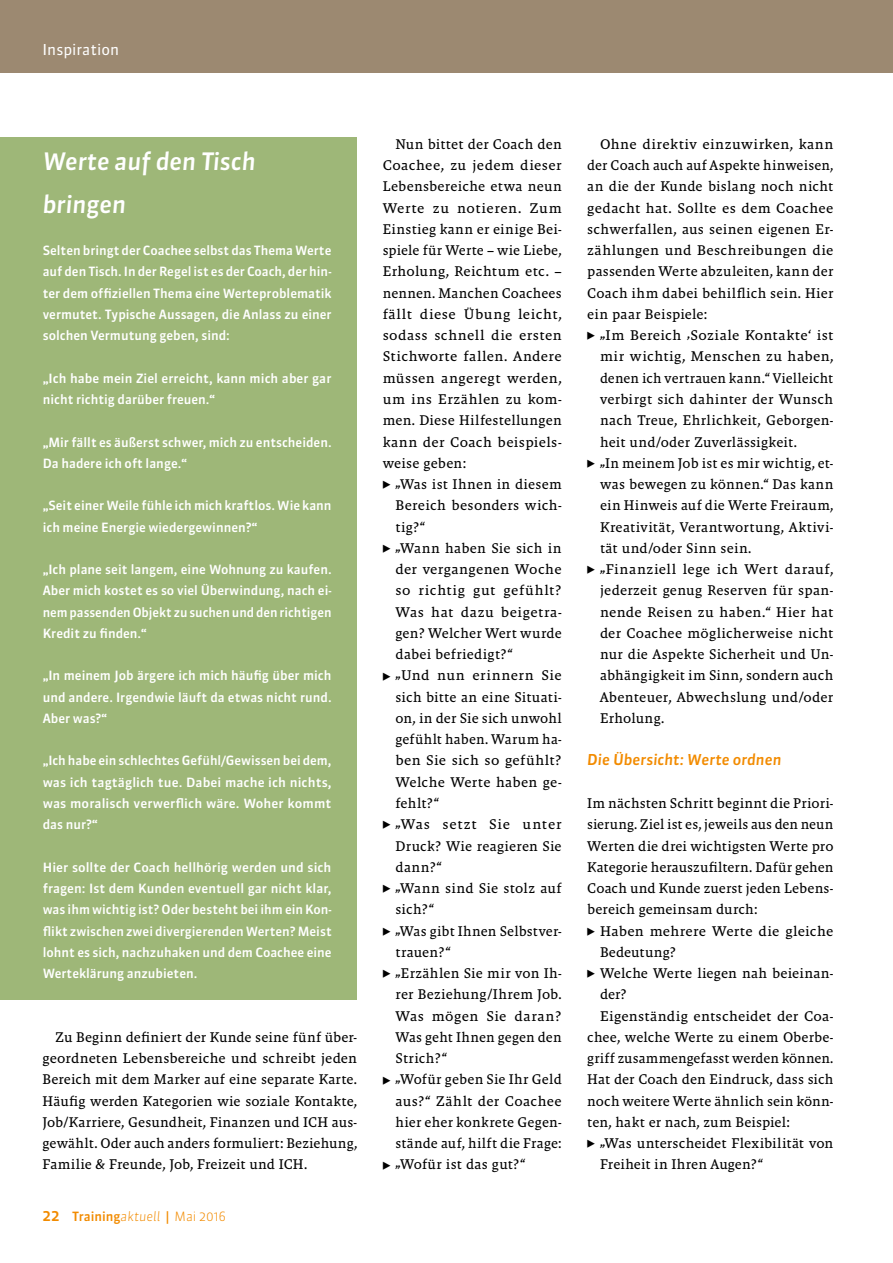
<style>
.page{position:relative;width:893px;height:1263px;background:#fff}
.page>*{position:absolute;margin:0;border:0;box-sizing:border-box;transform-origin:0 0}
._1_Kastenhead{font:italic 500 24px/42.5px "Sanuk OT";color:#fff}
.Zwischentitel{font:italic 500 15px "Sanuk OT";letter-spacing:.005em;color:#f28b00}
.t1{font:15px "Sanuk OT";color:#fff}
.Aufzählungen_mit_Pfe{font:14.25px/21.3px "Malaga Reg";letter-spacing:.015em;color:#000;text-align:justify}
.Fließtext{font:14.25px/21.3px "Malaga Reg";letter-spacing:.015em;color:#000;text-align:justify}
.Fließtext_ohne_Einzu{font:14.25px/21.3px "Malaga Reg";color:#000;text-align:justify}
._1_Kastenfließtext{font:500 12.75px/21.3px "Sanuk OT";color:#fff;text-align:justify}
.t2{font:500 12.75px "Sanuk OT";color:#f28b00}
.s1{font-size:15px}
.s2{font-weight:300;font-style:italic}
.s3{font-weight:300}
</style>
<div class="page">
<div style="left:0;top:0;width:893px;height:72px;background:#9c8971"></div>
<div style="left:0;top:137px;width:357px;height:862px;background:#9eb778"></div>
<p class="t1" style="left:43px;top:41px;width:78px">Inspiration</p>
<p class="_1_Kastenhead" style="left:43px;top:140px;width:214px">Werte auf den Tisch bringen</p>
<p class="_1_Kastenfließtext" style="left:43px;top:240px;width:290px">Selten bringt der Coachee selbst das Thema Werte auf den Tisch. In der Regel ist es der Coach, der hin&shy;ter dem offiziellen Thema eine Werteproblematik vermutet. Typische Aussagen, die Anlass zu einer solchen Vermutung geben, sind:</p>
<p class="_1_Kastenfließtext" style="left:43px;top:367px;width:290px">„Ich habe mein Ziel erreicht, kann mich aber gar nicht richtig darüber freuen.“</p>
<p class="_1_Kastenfließtext" style="left:43px;top:431px;width:290px">„Mir fällt es äußerst schwer, mich zu entscheiden.<br>Da hadere ich oft lange.“</p>
<p class="_1_Kastenfließtext" style="left:43px;top:495px;width:290px">„Seit einer Weile fühle ich mich kraftlos. Wie kann ich meine Energie wiedergewinnen?“</p>
<p class="_1_Kastenfließtext" style="left:43px;top:559px;width:290px">„Ich plane seit langem, eine Wohnung zu kaufen.<br>Aber mich kostet es so viel Überwindung, nach ei&shy;nem passenden Objekt zu suchen und den richtigen Kredit zu finden.“</p>
<p class="_1_Kastenfließtext" style="left:43px;top:665px;width:290px">„In meinem Job ärgere ich mich häufig über mich und andere. Irgendwie läuft da etwas nicht rund.<br>Aber was?“</p>
<p class="_1_Kastenfließtext" style="left:43px;top:750px;width:290px">„Ich habe ein schlechtes Gefühl/Gewissen bei dem, was ich tagtäglich tue. Dabei mache ich nichts, was moralisch verwerflich wäre. Woher kommt das nur?“</p>
<p class="_1_Kastenfließtext" style="left:43px;top:856px;width:291px">Hier sollte der Coach hellhörig werden und sich fragen: Ist dem Kunden eventuell gar nicht klar, was ihm wichtig ist? Oder besteht bei ihm ein Kon&shy;flikt zwischen zwei divergierenden Werten? Meist lohnt es sich, nachzuhaken und dem Coachee eine Werteklärung anzubieten.</p>
<p class="Fließtext" style="left:43px;top:1026px;width:316px;text-indent:13px">Zu Beginn definiert der Kunde seine fünf über&shy;geordneten Lebensbereiche und schreibt jeden Bereich mit dem Marker auf eine separate Karte.<br>Häufig werden Kategorien wie soziale Kontakte, Job/Karriere, Gesundheit, Finanzen und ICH aus&shy;gewählt. Oder auch anders formuliert: Beziehung, Familie &amp; Freunde, Job, Freizeit und ICH.</p>
<p class="t2" style="left:43px;top:1209px;width:185px"><span class="s1">22</span> Training<span class="s2">aktuell</span> | <span class="s3">Mai 2016</span></p>
<p class="Fließtext" style="left:383px;top:133px;width:181px;text-indent:13px">Nun bittet der Coach den Coachee, zu jedem dieser Lebensbereiche etwa neun Werte zu notieren. Zum Einstieg kann er einige Bei&shy;spiele für Werte – wie Liebe, Erholung, Reichtum etc. – nennen. Manchen Coachees fällt diese Übung leicht, sodass schnell die ersten Stichworte fallen. Andere müssen angeregt werden, um ins Erzählen zu kom&shy;men. Diese Hilfestellungen kann der Coach beispiels&shy;weise geben:</p>
<p class="Aufzählungen_mit_Pfe" style="left:395px;top:473px;width:168px">„Was ist Ihnen in diesem Bereich besonders wich&shy;tig?“</p>
<p class="Aufzählungen_mit_Pfe" style="left:395px;top:537px;width:168px">„Wann haben Sie sich in der vergangenen Woche so richtig gut gefühlt?<br>Was hat dazu beigetra&shy;gen? Welcher Wert wurde dabei befriedigt?“</p>
<p class="Aufzählungen_mit_Pfe" style="left:395px;top:665px;width:168px">„Und nun erinnern Sie sich bitte an eine Situati&shy;on, in der Sie sich unwohl gefühlt haben. Warum ha&shy;ben Sie sich so gefühlt?<br>Welche Werte haben ge&shy;fehlt?“</p>
<p class="Aufzählungen_mit_Pfe" style="left:395px;top:814px;width:168px">„Was setzt Sie unter Druck? Wie reagieren Sie dann?“</p>
<p class="Aufzählungen_mit_Pfe" style="left:395px;top:877px;width:168px">„Wann sind Sie stolz auf sich?“</p>
<p class="Aufzählungen_mit_Pfe" style="left:395px;top:920px;width:168px">„Was gibt Ihnen Selbstver&shy;trauen?“</p>
<p class="Aufzählungen_mit_Pfe" style="left:395px;top:962px;width:168px">„Erzählen Sie mir von Ih&shy;rer Beziehung/Ihrem Job.<br>Was mögen Sie daran?<br>Was geht Ihnen gegen den Strich?“</p>
<p class="Aufzählungen_mit_Pfe" style="left:395px;top:1069px;width:168px">„Wofür geben Sie Ihr Geld aus?“ Zählt der Coachee hier eher konkrete Gegen&shy;stände auf, hilft die Frage:</p>
<p class="Aufzählungen_mit_Pfe" style="left:395px;top:1154px;width:131px">„Wofür ist das gut?“</p>
<p class="Fließtext" style="left:587px;top:133px;width:248px;text-indent:13px">Ohne direktiv einzuwirken, kann der Coach auch auf Aspekte hinweisen, an die der Kunde bislang noch nicht gedacht hat. Sollte es dem Coachee schwerfallen, aus seinen eigenen Er&shy;zählungen und Beschreibungen die passenden Werte abzuleiten, kann der Coach ihm dabei behilflich sein. Hier ein paar Beispiele:</p>
<p class="Aufzählungen_mit_Pfe" style="left:600px;top:325px;width:235px">„Im Bereich ‚Soziale Kontakte‘ ist mir wichtig, Menschen zu haben, denen ich vertrauen kann.“ Vielleicht verbirgt sich dahinter der Wunsch nach Treue, Ehrlichkeit, Geborgen&shy;heit und/oder Zuverlässigkeit.</p>
<p class="Aufzählungen_mit_Pfe" style="left:600px;top:452px;width:235px">„In meinem Job ist es mir wichtig, et&shy;was bewegen zu können.“ Das kann ein Hinweis auf die Werte Freiraum, Kreativität, Verantwortung, Aktivi&shy;tät und/oder Sinn sein.</p>
<p class="Aufzählungen_mit_Pfe" style="left:600px;top:558px;width:235px">„Finanziell lege ich Wert darauf, jederzeit genug Reserven für span&shy;nende Reisen zu haben.“ Hier hat der Coachee möglicherweise nicht nur die Aspekte Sicherheit und Un&shy;abhängigkeit im Sinn, sondern auch Abenteuer, Abwechslung und/oder Erholung.</p>
<p class="Zwischentitel" style="left:587px;top:751px;width:196px">Die Übersicht: Werte ordnen</p>
<p class="Fließtext_ohne_Einzu" style="left:587px;top:792px;width:248px">Im nächsten Schritt beginnt die Priori&shy;sierung. Ziel ist es, jeweils aus den neun Werten die drei wichtigsten Werte pro Kategorie herauszufiltern. Dafür gehen Coach und Kunde zuerst jeden Lebens&shy;bereich gemeinsam durch:</p>
<p class="Aufzählungen_mit_Pfe" style="left:600px;top:920px;width:235px">Haben mehrere Werte die gleiche<br>Bedeutung?</p>
<p class="Aufzählungen_mit_Pfe" style="left:600px;top:962px;width:235px">Welche Werte liegen nah beieinan&shy;der?</p>
<p class="Fließtext" style="left:587px;top:1005px;width:248px;text-indent:13px">Eigenständig entscheidet der Coa&shy;chee, welche Werte zu einem Oberbe&shy;griff zusammengefasst werden können.<br>Hat der Coach den Eindruck, dass sich noch weitere Werte ähnlich sein könn&shy;ten, hakt er nach, zum Beispiel:</p>
<p class="Aufzählungen_mit_Pfe" style="left:600px;top:1132px;width:235px">„Was unterscheidet Flexibilität von<br>Freiheit in Ihren Augen?“</p>
</div>
